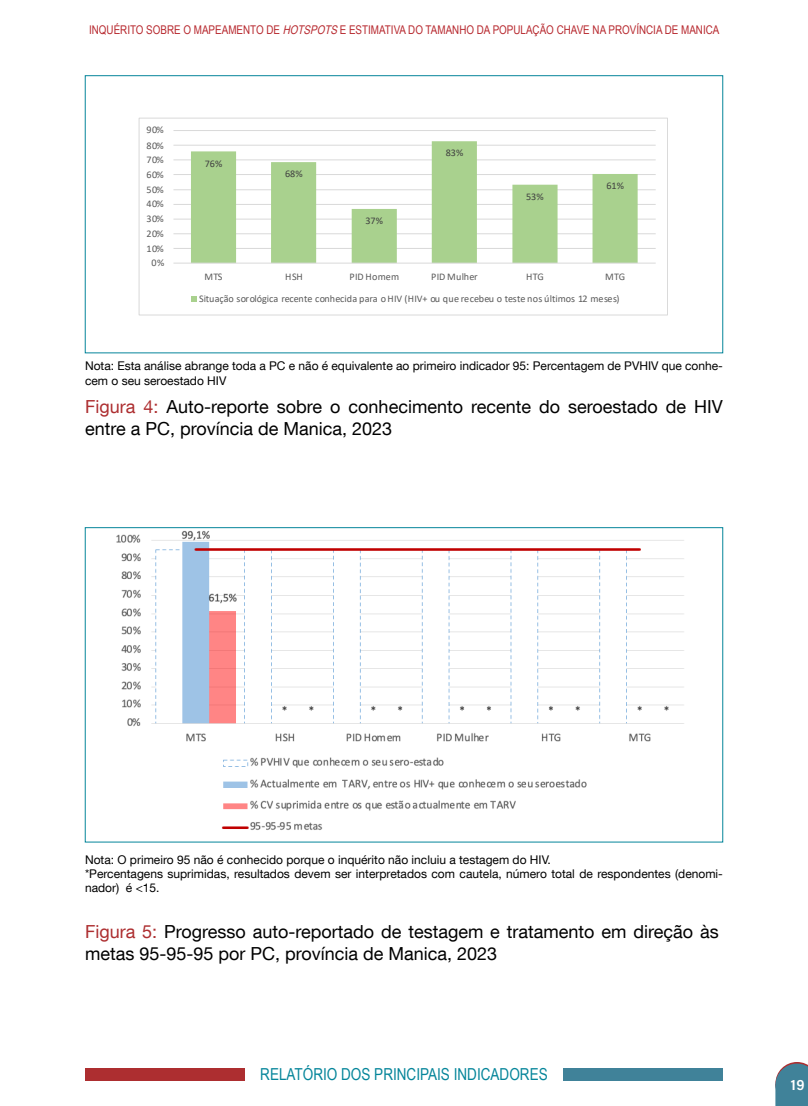
<style>
.page{position:relative;width:808px;height:1106px;background:#fff}
.page>*{position:absolute;margin:0;border:0;box-sizing:border-box;transform-origin:0 0}
.t1{font:18px/21.6px "Helvetica Neue LT Com";color:#000}
.t2{font:16.5px "Arial Narrow";color:#05859a}
.t3{font:15px "Acumin Variable Concept";color:#fff}
.t4{font:12px/14.4px "Helvetica Neue LT Com";color:#000}
.t5{font:12px "Arial Narrow";color:#b7282e}
.t6{font:10.2px/21.9px "Calibri";color:#595959}
.t7{font:10.2px "Calibri";letter-spacing:.02em;color:#595959}
.t8{font:10.2px "Calibri";color:#404040}
.s1{font-style:italic}
.s2{color:#ad2e30}
</style>
<div class="page">
<svg style="left:775px;top:1062px;width:33px;height:44px"></svg>
<div style="left:563px;top:1068px;width:160px;height:12px;background:#408299"></div>
<div style="left:85px;top:1068px;width:160px;height:12px;background:#ad2e30"></div>
<div style="left:85px;top:75px;width:638px;height:278px;border:1px solid #05859a"></div>
<hr style="left:173px;top:248px;width:483px;height:1px;background:#d9d9d9">
<hr style="left:173px;top:233px;width:483px;height:1px;background:#d9d9d9">
<hr style="left:173px;top:219px;width:483px;height:1px;background:#d9d9d9">
<hr style="left:173px;top:204px;width:483px;height:1px;background:#d9d9d9">
<hr style="left:173px;top:189px;width:483px;height:1px;background:#d9d9d9">
<hr style="left:173px;top:174px;width:483px;height:1px;background:#d9d9d9">
<hr style="left:173px;top:159px;width:483px;height:1px;background:#d9d9d9">
<hr style="left:173px;top:145px;width:483px;height:1px;background:#d9d9d9">
<hr style="left:173px;top:130px;width:483px;height:1px;background:#d9d9d9">
<svg style="left:191px;top:141px;width:447px;height:122px"></svg>
<hr style="left:173px;top:263px;width:483px;height:1px;background:#d9d9d9">
<svg style="left:191px;top:296px;width:6px;height:6px"></svg>
<div style="left:139px;top:118px;width:529px;height:197px;border:1px solid #d9d9d9"></div>
<img style="left:116px;top:530px;width:568px;height:300px">
<p class="t5" style="left:89px;top:21px;width:632px">INQUÉRITO SOBRE O MAPEAMENTO DE <span class="s1">HOTSPOTS</span>E ESTIMATIVA DO TAMANHO DA POPULAÇÃO CHAVE NA PROVÍNCIA DE MANICA</p>
<p class="t7" style="left:146px;top:123px;width:19px">90%</p>
<p class="t7" style="left:146px;top:138px;width:19px">80%</p>
<p class="t7" style="left:146px;top:153px;width:19px">70%</p>
<p class="t7" style="left:146px;top:167px;width:19px">60%</p>
<p class="t7" style="left:146px;top:182px;width:19px">50%</p>
<p class="t7" style="left:146px;top:197px;width:19px">40%</p>
<p class="t7" style="left:146px;top:211px;width:19px">30%</p>
<p class="t7" style="left:146px;top:226px;width:19px">20%</p>
<p class="t7" style="left:146px;top:241px;width:19px">10%</p>
<p class="t7" style="left:152px;top:256px;width:14px">0%</p>
<p class="t8" style="left:205px;top:156px;width:19px">76%</p>
<p class="t8" style="left:285px;top:167px;width:19px">68%</p>
<p class="t8" style="left:365px;top:214px;width:19px">37%</p>
<p class="t8" style="left:446px;top:146px;width:19px">83%</p>
<p class="t8" style="left:526px;top:189px;width:19px">53%</p>
<p class="t8" style="left:606px;top:179px;width:19px">61%</p>
<p class="t7" style="left:204px;top:269px;width:20px">MTS</p>
<p class="t7" style="left:285px;top:269px;width:19px">HSH</p>
<p class="t7" style="left:350px;top:269px;width:51px">PID Homem</p>
<p class="t7" style="left:431px;top:269px;width:48px">PID Mulher</p>
<p class="t7" style="left:526px;top:269px;width:19px">HTG</p>
<p class="t6" style="left:199px;top:265px;width:427px;text-indent:406px">MTG<br>Situação sorológica recente conhecida para o HIV (HIV+ ou que recebeu o teste nos últimos 12 meses)</p>
<p class="t4" style="left:85px;top:358px;width:639px">Nota: Esta análise abrange toda a PC e não é equivalente ao primeiro indicador 95: Percentagem de PVHIV que conhe&shy;cem o seu seroestado HIV</p>
<h1 class="t1" style="left:85px;top:395px;width:639px"><span class="s2">Figura 4:</span> Auto-reporte sobre o conhecimento recente do seroestado de HIV entre a PC, província de Manica, 2023</h1>
<p class="t4" style="left:85px;top:851px;width:639px">Nota: O primeiro 95 não é conhecido porque o inquérito não incluiu a testagem do HIV.<br>*Percentagens suprimidas, resultados devem ser interpretados com cautela, número total de respondentes (denomi&shy;nador) é &lt;15.</p>
<h1 class="t1" style="left:85px;top:920px;width:635px"><span class="s2">Figura 5:</span> Progresso auto-reportado de testagem e tratamento em direção às metas 95-95-95 por PC, província de Manica, 2023</h1>
<h2 class="t2" style="left:260px;top:1062px;width:289px">RELATÓRIO DOS PRINCIPAIS INDICADORES</h2>
<p class="t3" style="left:791px;top:1074px;width:15px">19</p>
</div>
